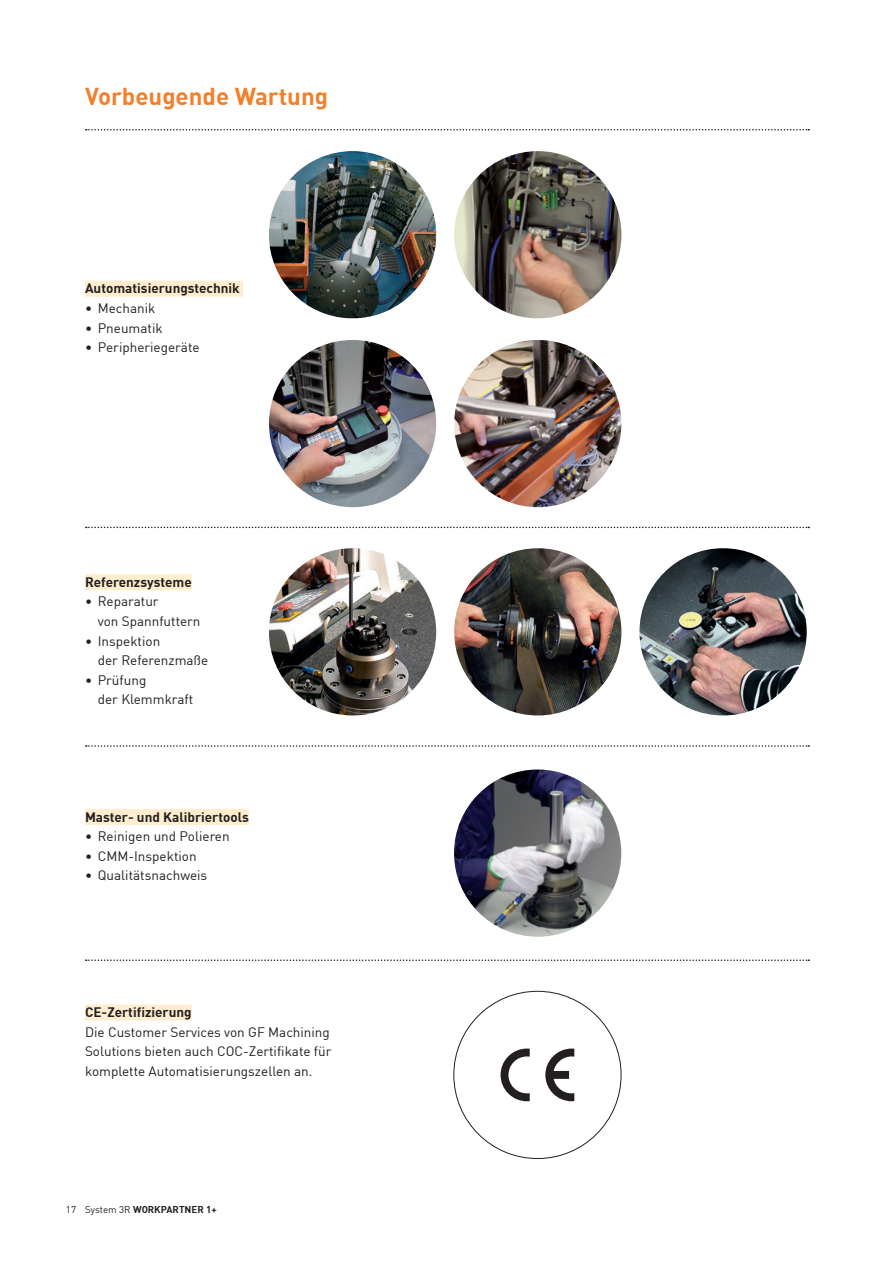
<style>
.page{position:relative;width:893px;height:1263px;background:#fff}
.page>*{position:absolute;margin:0;border:0;box-sizing:border-box;transform-origin:0 0}
.t1{font:700 24px "DIN";color:#f47f2a}
.t2{font:13.5px/19.5px "DIN";color:#231f20}
.t3{font:700 13.5px "DIN";color:#231f20}
.t4{font:700 9.75px "DIN";color:#231f20}
.s1{font-weight:400}
</style>
<div class="page">
<img style="left:454px;top:340px;width:167px;height:167px;border-radius:84px">
<img style="left:454px;top:151px;width:167px;height:167px;border-radius:84px">
<img style="left:269px;top:340px;width:167px;height:167px;border-radius:84px">
<img style="left:269px;top:151px;width:167px;height:167px;border-radius:83px">
<svg style="left:86px;top:527px;width:723px;height:1px"></svg>
<img style="left:454px;top:548px;width:167px;height:167px;border-radius:84px">
<img style="left:269px;top:548px;width:167px;height:167px;border-radius:84px">
<img style="left:639px;top:548px;width:168px;height:167px;border-radius:84px">
<img style="left:454px;top:769px;width:167px;height:168px;border-radius:84px">
<svg style="left:86px;top:745px;width:723px;height:2px"></svg>
<svg style="left:86px;top:959px;width:723px;height:2px"></svg>
<svg style="left:545px;top:1048px;width:29px;height:53px"></svg>
<svg style="left:501px;top:1048px;width:29px;height:53px"></svg>
<svg style="left:86px;top:129px;width:723px;height:1px"></svg>
<div style="left:85px;top:281px;width:158px;height:16px;background:#feeecf"></div>
<div style="left:85px;top:1004px;width:107px;height:16px;background:#feeecf"></div>
<div style="left:85px;top:809px;width:164px;height:16px;background:#feeecf"></div>
<div style="left:85px;top:574px;width:107px;height:16px;background:#feeecf"></div>
<h1 class="t1" style="left:85px;top:81px;width:245px">Vorbeugende Wartung</h1>
<p class="t3" style="left:85px;top:280px;width:156px">Automatisierungstechnik</p>
<p class="t2" style="left:85px;top:298px;width:72px">• Mechanik</p>
<p class="t2" style="left:85px;top:318px;width:79px">• Pneumatik</p>
<p class="t2" style="left:85px;top:337px;width:116px">• Peripheriegeräte</p>
<p class="t3" style="left:85px;top:573px;width:108px">Referenzsysteme</p>
<p class="t2" style="left:98px;top:591px;width:104px;text-indent:-13px">• Reparatur<br>von Spannfuttern</p>
<p class="t2" style="left:98px;top:631px;width:112px;text-indent:-13px">• Inspektion<br>der Referenzmaße</p>
<p class="t2" style="left:98px;top:670px;width:97px;text-indent:-13px">• Prüfung<br>der Klemmkraft</p>
<p class="t3" style="left:85px;top:808px;width:165px">Master- und Kalibriertools</p>
<p class="t2" style="left:85px;top:826px;width:146px">• Reinigen und Polieren</p>
<p class="t2" style="left:85px;top:846px;width:113px">• CMM-Inspektion</p>
<p class="t2" style="left:85px;top:865px;width:124px">• Qualitätsnachweis</p>
<p class="t3" style="left:85px;top:1003px;width:108px">CE-Zertifizierung</p>
<p class="t2" style="left:85px;top:1022px;width:248px;text-align:justify">Die Customer Services von GF Machining Solutions bieten auch COC-Zertifikate für komplette Automatisierungszellen an.</p>
<p class="t4" style="left:66px;top:1203px;width:152px"><span class="s1">17 System 3R</span> WORKPARTNER 1+</p>
</div>
